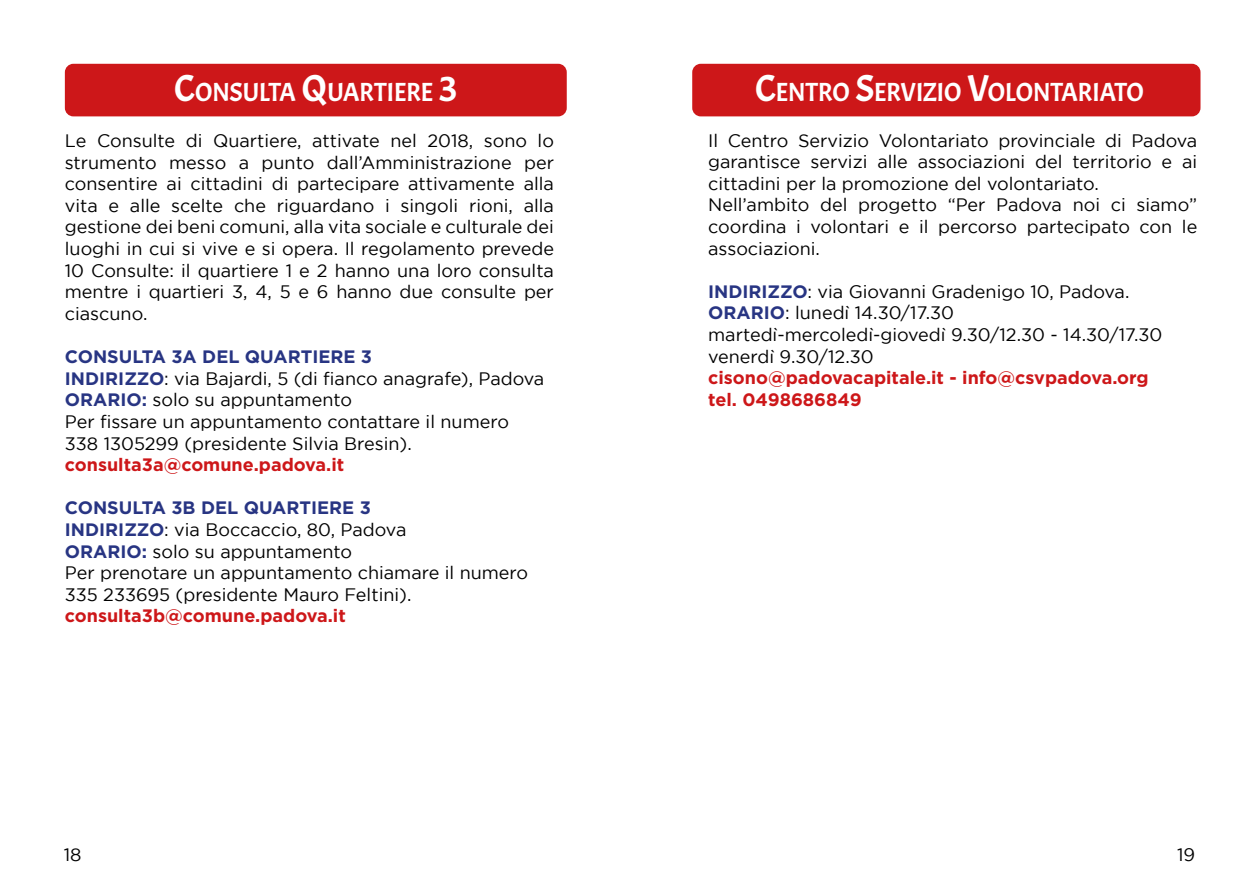
<style>
.page{position:relative;width:1259px;height:893px;background:#fff}
.page>*{position:absolute;margin:0;border:0;box-sizing:border-box;transform-origin:0 0}
.t1{font:26.25px "Acme";letter-spacing:-.025em;color:#fff}
.t2{font:18px/21.6px "Gotham";color:#000}
.t3{font:700 18px/21.6px "Gotham";color:#cd1719}
.s1{font-size:37.5px}
.s2{font-weight:700;color:#283583}
</style>
<div class="page">
<div style="left:65px;top:64px;width:502px;height:52px;background:#cd1719;border-radius:9px"></div>
<div style="left:692px;top:64px;width:508px;height:52px;background:#cd1719;border-radius:9px"></div>
<h1 class="t1" style="left:174px;top:76px;width:285px"><span class="s1">C</span>ONSULTA <span class="s1">Q</span>UARTIERE <span class="s1">3</span></h1>
<h1 class="t1" style="left:755px;top:76px;width:390px"><span class="s1">C</span>ENTRO <span class="s1">S</span>ERVIZIO <span class="s1">V</span>OLONTARIATO</h1>
<p class="t2" style="left:708px;top:129px;width:491px">Il Centro Servizio Volontariato provinciale di Padova garantisce servizi alle associazioni del territorio e ai cittadini per la promozione del volontariato.<br>Nell’ambito del progetto “Per Padova noi ci siamo” coordina i volontari e il percorso partecipato con le associazioni.</p>
<p class="t2" style="left:708px;top:280px;width:456px"><span class="s2">INDIRIZZO</span>: via Giovanni Gradenigo 10, Padova.<br><span class="s2">ORARIO</span>: lunedì 14.30/17.30 martedì-mercoledì-giovedì 9.30/12.30 - 14.30/17.30 venerdì 9.30/12.30</p>
<p class="t3" style="left:708px;top:367px;width:442px">cisono@padovacapitale.it - info@csvpadova.org tel. 0498686849</p>
<p class="t2" style="left:65px;top:130px;width:491px;text-align:justify">Le Consulte di Quartiere, attivate nel 2018, sono lo strumento messo a punto dall’Amministrazione per consentire ai cittadini di partecipare attivamente alla vita e alle scelte che riguardano i singoli rioni, alla gestione dei beni comuni, alla vita sociale e culturale dei luoghi in cui si vive e si opera. Il regolamento prevede 10 Consulte: il quartiere 1 e 2 hanno una loro consulta mentre i quartieri 3, 4, 5 e 6 hanno due consulte per ciascuno.</p>
<p class="t2" style="left:65px;top:346px;width:481px"><span class="s2">CONSULTA 3A DEL QUARTIERE 3<br>INDIRIZZO</span>: via Bajardi, 5 (di fianco anagrafe), Padova <span class="s2">ORARIO:</span> solo su appuntamento<br>Per fissare un appuntamento contattare il numero 338 1305299 (presidente Silvia Bresin).</p>
<p class="t3" style="left:65px;top:454px;width:281px">consulta3a@comune.padova.it</p>
<p class="t2" style="left:65px;top:497px;width:465px"><span class="s2">CONSULTA 3B DEL QUARTIERE 3<br>INDIRIZZO</span>: via Boccaccio, 80, Padova<br><span class="s2">ORARIO:</span> solo su appuntamento<br>Per prenotare un appuntamento chiamare il numero 335 233695 (presidente Mauro Feltini).</p>
<p class="t3" style="left:65px;top:605px;width:282px">consulta3b@comune.padova.it</p>
<p class="t2" style="left:64px;top:843px;width:19px">18</p>
<p class="t2" style="left:1177px;top:843px;width:20px">19</p>
</div>
